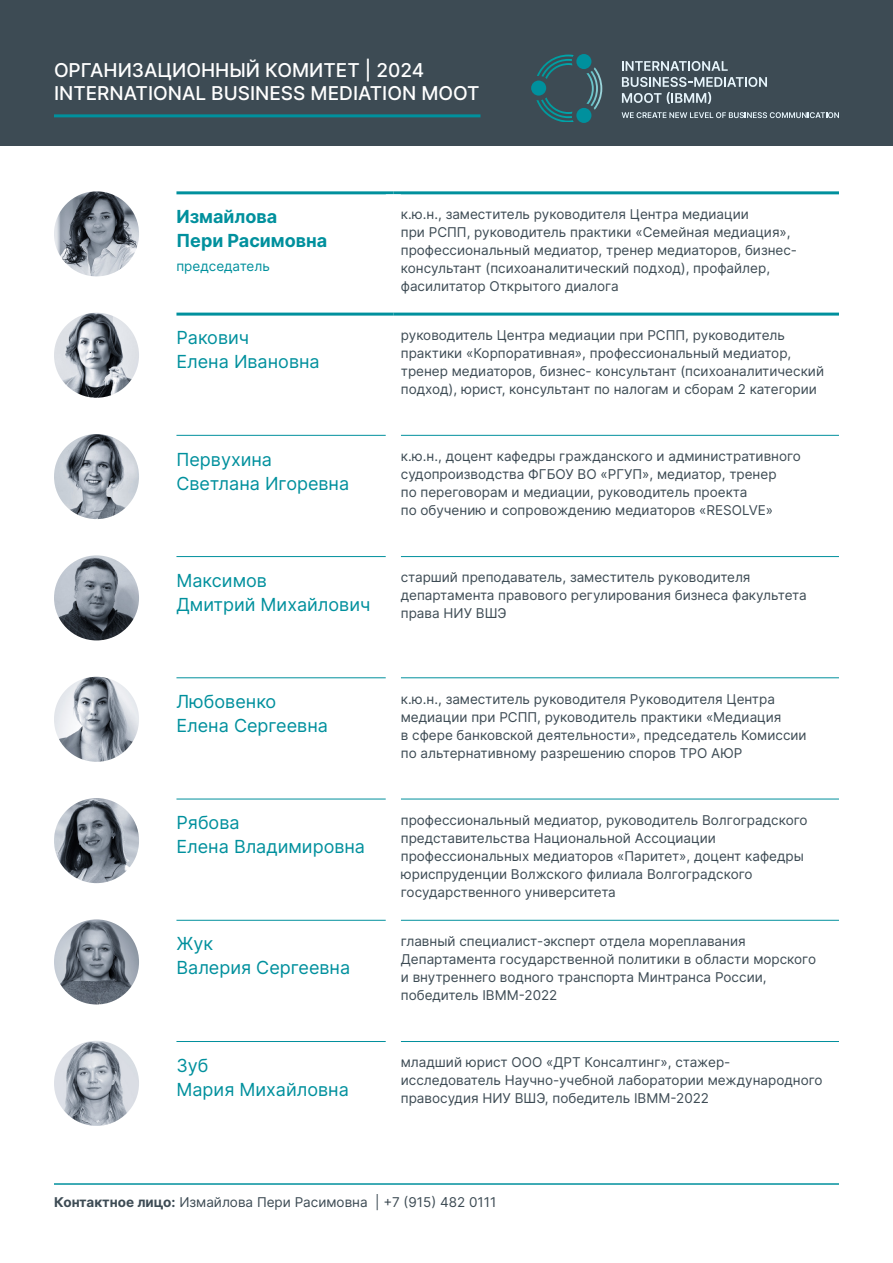
<style>
.page{position:relative;width:893px;height:1263px;background:#fff}
.page>*{position:absolute;margin:0;border:0;box-sizing:border-box;transform-origin:0 0}
.t1{font:500 19.05px/23px "Inter";color:#fff}
.t2{font:18px/24px "Inter";color:#00909d}
.t3{font:700 18px/24px "Inter";color:#00909d}
.t4{font:13.5px/18px "Inter";color:#3d4b54}
.t5{font:13.5px "Inter";color:#00909d}
.s1{font-weight:700}
</style>
<div class="page">
<div style="left:0;top:0;width:893px;height:146px;background:#3d4b54"></div>
<svg style="left:586px;top:67px;width:16px;height:43px"></svg>
<svg style="left:536px;top:97px;width:38px;height:25px"></svg>
<svg style="left:537px;top:55px;width:37px;height:24px"></svg>
<div style="left:531px;top:81px;width:15px;height:15px;background:#00909d;border-radius:50%"></div>
<div style="left:576px;top:108px;width:15px;height:15px;background:#00909d;border-radius:50%"></div>
<div style="left:576px;top:54px;width:15px;height:15px;background:#00909d;border-radius:50%"></div>
<svg style="left:622px;top:61px;width:106px;height:10px"></svg>
<svg style="left:622px;top:77px;width:145px;height:27px"></svg>
<svg style="left:622px;top:112px;width:217px;height:6px"></svg>
<hr style="left:54px;top:114px;width:426px;height:3px;background:#00909d">
<hr style="left:176px;top:191px;width:217px;height:3px;background:#00909d">
<hr style="left:393px;top:191px;width:446px;height:3px;background:#00909d">
<hr style="left:176px;top:435px;width:210px;height:1px;background:#00909d">
<hr style="left:401px;top:435px;width:438px;height:1px;background:#00909d">
<hr style="left:176px;top:556px;width:210px;height:1px;background:#00909d">
<hr style="left:401px;top:556px;width:438px;height:1px;background:#00909d">
<hr style="left:176px;top:677px;width:210px;height:1px;background:#00909d">
<hr style="left:401px;top:677px;width:438px;height:1px;background:#00909d">
<hr style="left:176px;top:799px;width:210px;height:1px;background:#00909d">
<hr style="left:401px;top:799px;width:438px;height:1px;background:#00909d">
<hr style="left:176px;top:920px;width:210px;height:1px;background:#00909d">
<hr style="left:401px;top:920px;width:438px;height:1px;background:#00909d">
<hr style="left:176px;top:1041px;width:210px;height:1px;background:#00909d">
<hr style="left:401px;top:1041px;width:438px;height:1px;background:#00909d">
<hr style="left:176px;top:313px;width:217px;height:3px;background:#00909d">
<hr style="left:393px;top:313px;width:446px;height:3px;background:#00909d">
<img style="left:54px;top:555px;width:85px;height:85px;border-radius:43px">
<img style="left:54px;top:677px;width:85px;height:85px;border-radius:43px">
<img style="left:54px;top:798px;width:85px;height:85px;border-radius:43px">
<img style="left:54px;top:919px;width:85px;height:85px;border-radius:43px">
<img style="left:54px;top:1041px;width:85px;height:85px;border-radius:43px">
<img style="left:54px;top:434px;width:85px;height:85px;border-radius:43px">
<img style="left:54px;top:313px;width:85px;height:85px;border-radius:43px">
<img style="left:54px;top:191px;width:85px;height:85px;border-radius:43px">
<hr style="left:54px;top:1183px;width:785px;height:2px;background:#00909d">
<h1 class="t1" style="left:54px;top:58px;width:427px">ОРГАНИЗАЦИОННЫЙ КОМИТЕТ | 2024<br>INTERNATIONAL BUSINESS MEDIATION MOOT</h1>
<h2 class="t3" style="left:176px;top:204px;width:152px">Измайлова<br>Пери Расимовна</h2>
<p class="t5" style="left:176px;top:256px;width:95px">председатель</p>
<p class="t4" style="left:401px;top:204px;width:398px">к.ю.н., заместитель руководителя Центра медиации<br>при РСПП, руководитель практики «Семейная медиация», профессиональный медиатор, тренер медиаторов, бизнес&shy;консультант (психоаналитический подход), профайлер, фасилитатор Открытого диалога</p>
<h2 class="t2" style="left:176px;top:325px;width:145px">Ракович<br>Елена Ивановна</h2>
<p class="t4" style="left:401px;top:326px;width:425px">руководитель Центра медиации при РСПП, руководитель практики «Корпоративная», профессиональный медиатор, тренер медиаторов, бизнес- консультант (психоаналитический подход), юрист, консультант по налогам и сборам 2 категории</p>
<h2 class="t2" style="left:176px;top:447px;width:174px">Первухина<br>Светлана Игоревна</h2>
<p class="t4" style="left:401px;top:447px;width:402px">к.ю.н., доцент кафедры гражданского и административного судопроизводства ФГБОУ ВО «РГУП», медиатор, тренер<br>по переговорам и медиации, руководитель проекта<br>по обучению и сопровождению медиаторов «RESOLVE»</p>
<h2 class="t2" style="left:176px;top:568px;width:196px">Максимов<br>Дмитрий Михайлович</h2>
<p class="t4" style="left:401px;top:568px;width:407px">старший преподаватель, заместитель руководителя департамента правового регулирования бизнеса факультета права НИУ ВШЭ</p>
<h2 class="t2" style="left:176px;top:689px;width:153px">Любовенко<br>Елена Сергеевна</h2>
<p class="t4" style="left:401px;top:689px;width:407px">к.ю.н., заместитель руководителя Руководителя Центра медиации при РСПП, руководитель практики «Медиация<br>в сфере банковской деятельности», председатель Комиссии по альтернативному разрешению споров ТРО АЮР</p>
<h2 class="t2" style="left:176px;top:810px;width:190px">Рябова<br>Елена Владимировна</h2>
<p class="t4" style="left:401px;top:811px;width:408px">профессиональный медиатор, руководитель Волгоградского представительства Национальной Ассоциации профессиональных медиаторов «Паритет», доцент кафедры юриспруденции Волжского филиала Волгоградского государственного университета</p>
<h2 class="t2" style="left:176px;top:931px;width:175px">Жук<br>Валерия Сергеевна</h2>
<p class="t4" style="left:401px;top:932px;width:417px">главный специалист-эксперт отдела мореплавания Департамента государственной политики в области морского и внутреннего водного транспорта Минтранса России, победитель IBMM-2022</p>
<h2 class="t2" style="left:176px;top:1053px;width:174px">Зуб<br>Мария Михайловна</h2>
<p class="t4" style="left:401px;top:1053px;width:423px">младший юрист ООО «ДРТ Консалтинг», стажер&shy;исследователь Научно-учебной лаборатории международного правосудия НИУ ВШЭ, победитель IBMM-2022</p>
<p class="t4" style="left:54px;top:1193px;width:444px"><span class="s1">Контактное лицо:</span> Измайлова Пери Расимовна | +7 (915) 482 0111</p>
</div>
